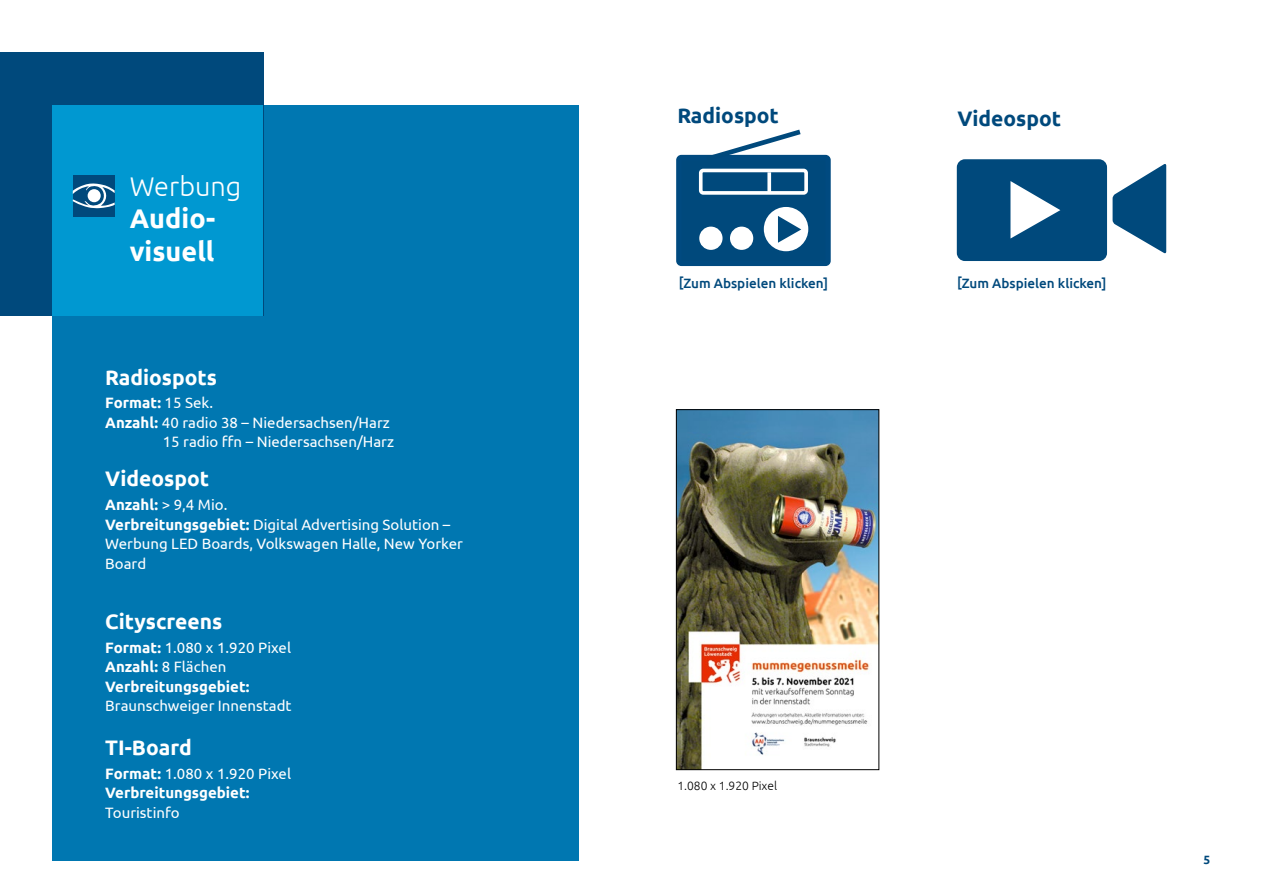
<style>
.page{position:relative;width:1263px;height:893px;background:#fff}
.page>*{position:absolute;margin:0;border:0;box-sizing:border-box;transform-origin:0 0}
.t1{font:700 27px/32.4px "Ubuntu";color:#fff}
._01_Headline_3_14pt{font:700 21px "Ubuntu";color:#fff}
._01_Headline_3_14pt-2{font:700 21px "Ubuntu";color:#00497c}
.Produktname{font:15px/19.5px "Ubuntu";color:#fff}
.Produktname-2{font:700 15px/19.5px "Ubuntu";color:#fff}
._01_Headline_3_14pt-3{font:500 13.5px "Ubuntu";color:#00497c}
._05_Infotext{font:300 12px "Ubuntu";color:#000}
.t2{font:700 12px "Ubuntu";color:#00497c}
.s1{font-weight:300}
.s2{font-weight:400}
.s3{font-weight:700}
</style>
<div class="page">
<div style="left:53px;top:105px;width:526px;height:755px;background:#0077b1"></div>
<div style="left:0;top:53px;width:263px;height:263px;background:#00497c"></div>
<div style="left:53px;top:105px;width:210px;height:211px;background:#0098d1"></div>
<div style="left:73px;top:175px;width:42px;height:42px;background:#00497c"></div>
<svg style="left:73px;top:183px;width:42px;height:25px"></svg>
<div style="left:88px;top:189px;width:13px;height:13px;background:#fff;border-radius:50%"></div>
<div style="left:679px;top:158px;width:149px;height:105px;background:#00497c;border-radius:3px"></div>
<div style="left:676px;top:155px;width:155px;height:111px;border:5px solid #004a80;border-radius:3px"></div>
<div style="left:699px;top:169px;width:109px;height:26px;border:4px solid #fff;border-radius:3px"></div>
<svg style="left:767px;top:172px;width:4px;height:20px"></svg>
<div style="left:701px;top:228px;width:20px;height:20px;background:#fff;border-radius:50%"></div>
<div style="left:699px;top:227px;width:23px;height:23px;border:4px solid #fff;border-radius:50%"></div>
<div style="left:732px;top:228px;width:19px;height:20px;background:#fff;border-radius:50%"></div>
<div style="left:730px;top:227px;width:23px;height:23px;border:4px solid #fff;border-radius:50%"></div>
<div style="left:765px;top:209px;width:41px;height:41px;background:#fff;border-radius:50%"></div>
<div style="left:764px;top:207px;width:44px;height:44px;border:3px solid #fff;border-radius:50%"></div>
<svg style="left:706px;top:130px;width:94px;height:31px"></svg>
<svg style="left:778px;top:216px;width:23px;height:27px"></svg>
<div style="left:959px;top:161px;width:146px;height:98px;background:#00497c;border-radius:6px"></div>
<div style="left:957px;top:159px;width:150px;height:102px;border:4px solid #00497c;border-radius:6px"></div>
<svg style="left:1010px;top:181px;width:50px;height:58px"></svg>
<svg style="left:1112px;top:164px;width:54px;height:90px"></svg>
<img style="left:678px;top:411px;width:199px;height:357px">
<div style="left:676px;top:409px;width:203px;height:361px;border:1px solid #000"></div>
<p class="t1" style="left:130px;top:170px;width:113px"><span class="s1">Werbung<br></span>Audio&shy;visuell</p>
<p class="_01_Headline_3_14pt" style="left:105px;top:364px;width:113px">Radiospots</p>
<p class="Produktname-2" style="left:105px;top:393px;width:109px">Format: <span class="s2">15 Sek.</span></p>
<p class="Produktname" style="left:105px;top:412px;width:286px"><span class="s3">Anzahl:</span> 40 radio 38 – Niedersachsen/Harz</p>
<p class="Produktname" style="left:163px;top:432px;width:233px">15 radio ffn – Niedersachsen/Harz</p>
<p class="_01_Headline_3_14pt" style="left:105px;top:466px;width:105px">Videospot</p>
<p class="Produktname" style="left:105px;top:495px;width:124px"><span class="s3">Anzahl:</span> &gt; 9,4 Mio.</p>
<p class="Produktname" style="left:105px;top:514px;width:359px"><span class="s3">Verbreitungsgebiet:</span> Digital Advertising Solution –<br>Werbung LED Boards, Volkswagen Halle, New Yorker<br>Board</p>
<p class="_01_Headline_3_14pt" style="left:105px;top:609px;width:119px">Cityscreens</p>
<p class="Produktname" style="left:105px;top:637px;width:187px"><span class="s3">Format:</span> 1.080 x 1.920 Pixel</p>
<p class="Produktname" style="left:105px;top:657px;width:123px"><span class="s3">Anzahl:</span> 8 Flächen</p>
<p class="Produktname" style="left:105px;top:676px;width:188px"><span class="s3">Verbreitungsgebiet:<br></span>Braunschweiger Innenstadt</p>
<p class="_01_Headline_3_14pt" style="left:105px;top:735px;width:88px">TI-Board</p>
<p class="Produktname" style="left:105px;top:763px;width:187px"><span class="s3">Format:</span> 1.080 x 1.920 Pixel</p>
<p class="Produktname-2" style="left:105px;top:783px;width:146px">Verbreitungsgebiet:<br><span class="s2">Touristinfo</span></p>
<p class="_01_Headline_3_14pt-2" style="left:677px;top:102px;width:103px">Radiospot</p>
<p class="_01_Headline_3_14pt-2" style="left:957px;top:106px;width:105px">Videospot</p>
<p class="_01_Headline_3_14pt-3" style="left:679px;top:275px;width:151px">[Zum Abspielen klicken]</p>
<p class="_01_Headline_3_14pt-3" style="left:957px;top:275px;width:151px">[Zum Abspielen klicken]</p>
<p class="_05_Infotext" style="left:677px;top:778px;width:101px">1.080 x 1.920 Pixel</p>
<p class="t2" style="left:1203px;top:853px;width:8px">5</p>
</div>
